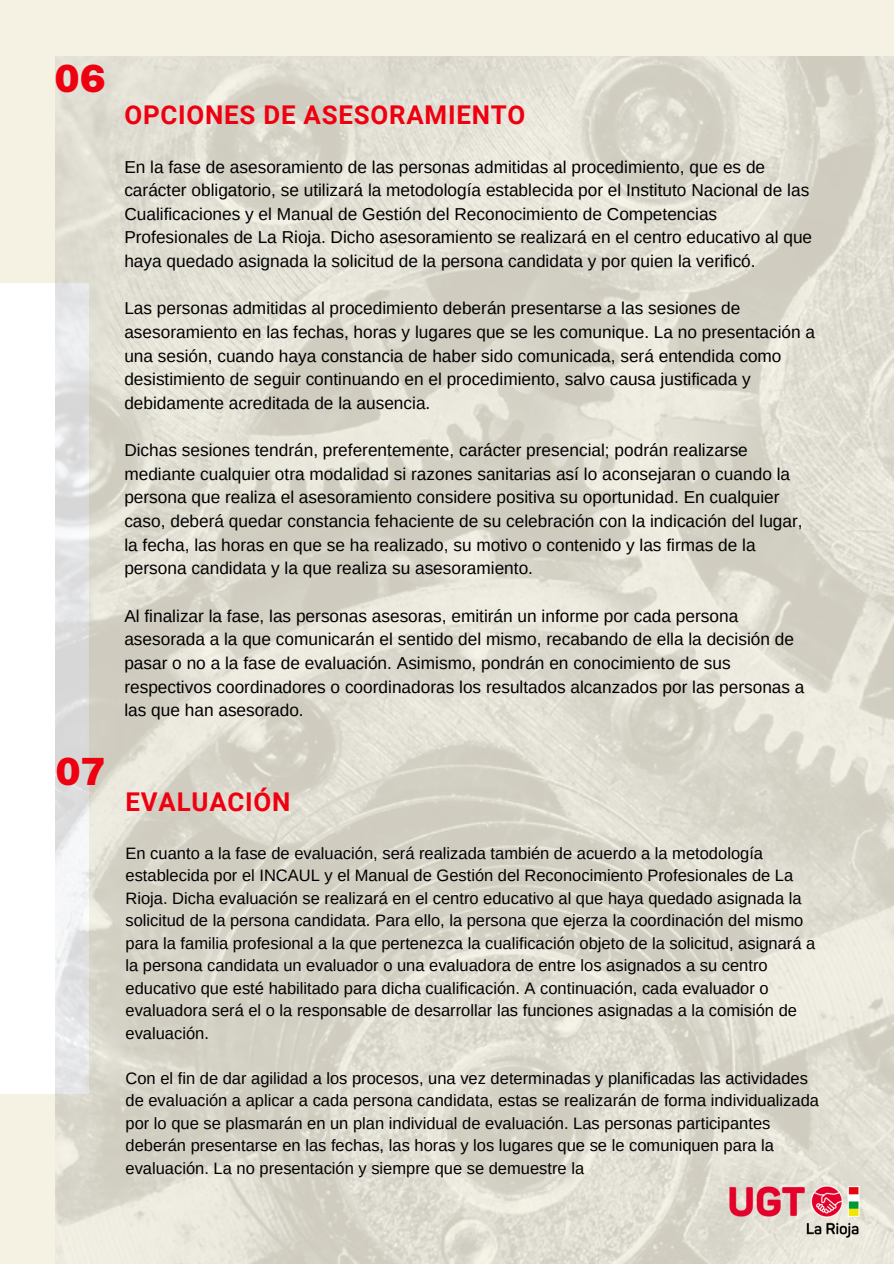
<style>
.page{position:relative;width:894px;height:1264px;background:#fff}
.page>*{position:absolute;margin:0;border:0;box-sizing:border-box;transform-origin:0 0}
.t1{font:900 37.5px "Public Sans";color:#ef0011}
.t2{font:700 25.8px "Roboto";letter-spacing:.03em;color:#ef0011}
.t3{font:17.25px/23.7px "Arimo";color:#000}
.t4{font:16.5px/22.5px "Arimo";color:#000}
</style>
<div class="page">
<div style="left:0;top:0;width:893px;height:1263px;background:#f6f2e3"></div>
<div style="left:0;top:283px;width:89px;height:810px;background:#fff"></div>
<img style="left:56px;top:56px;width:837px;height:1207px">
<img style="left:681px;top:1159px;width:212px;height:103px">
<p class="t1" style="left:54px;top:56px;width:53px">06</p>
<p class="t1" style="left:56px;top:749px;width:51px">07</p>
<p class="t2" style="left:124px;top:100px;width:402px">OPCIONES DE ASESORAMIENTO</p>
<p class="t3" style="left:124px;top:155px;width:689px">En la fase de asesoramiento de las personas admitidas al procedimiento, que es de carácter obligatorio, se utilizará la metodología establecida por el Instituto Nacional de las Cualificaciones y el Manual de Gestión del Reconocimiento de Competencias Profesionales de La Rioja. Dicho asesoramiento se realizará en el centro educativo al que haya quedado asignada la solicitud de la persona candidata y por quien la verificó.</p>
<h1 class="t3" style="left:124px;top:296px;width:692px">Las personas admitidas al procedimiento deberán presentarse a las sesiones de asesoramiento en las fechas, horas y lugares que se les comunique. La no presentación a una sesión, cuando haya constancia de haber sido comunicada, será entendida como desistimiento de seguir continuando en el procedimiento, salvo causa justificada y debidamente acreditada de la ausencia.</h1>
<p class="t3" style="left:124px;top:438px;width:679px">Dichas sesiones tendrán, preferentemente, carácter presencial; podrán realizarse mediante cualquier otra modalidad si razones sanitarias así lo aconsejaran o cuando la persona que realiza el asesoramiento considere positiva su oportunidad. En cualquier caso, deberá quedar constancia fehaciente de su celebración con la indicación del lugar, la fecha, las horas en que se ha realizado, su motivo o contenido y las firmas de la persona candidata y la que realiza su asesoramiento.</p>
<p class="t3" style="left:124px;top:604px;width:681px">Al finalizar la fase, las personas asesoras, emitirán un informe por cada persona asesorada a la que comunicarán el sentido del mismo, recabando de ella la decisión de pasar o no a la fase de evaluación. Asimismo, pondrán en conocimiento de sus respectivos coordinadores o coordinadoras los resultados alcanzados por las personas a las que han asesorado.</p>
<p class="t2" style="left:125px;top:787px;width:166px">EVALUACIÓN</p>
<p class="t4" style="left:125px;top:841px;width:691px">En cuanto a la fase de evaluación, será realizada también de acuerdo a la metodología establecida por el INCAUL y el Manual de Gestión del Reconocimiento Profesionales de La Rioja. Dicha evaluación se realizará en el centro educativo al que haya quedado asignada la solicitud de la persona candidata. Para ello, la persona que ejerza la coordinación del mismo para la familia profesional a la que pertenezca la cualificación objeto de la solicitud, asignará a la persona candidata un evaluador o una evaluadora de entre los asignados a su centro educativo que esté habilitado para dicha cualificación. A continuación, cada evaluador o evaluadora será el o la responsable de desarrollar las funciones asignadas a la comisión de evaluación.</p>
<h1 class="t4" style="left:125px;top:1066px;width:694px">Con el fin de dar agilidad a los procesos, una vez determinadas y planificadas las actividades de evaluación a aplicar a cada persona candidata, estas se realizarán de forma individualizada por lo que se plasmarán en un plan individual de evaluación. Las personas participantes deberán presentarse en las fechas, las horas y los lugares que se le comuniquen para la evaluación. La no presentación y siempre que se demuestre la</h1>
</div>
